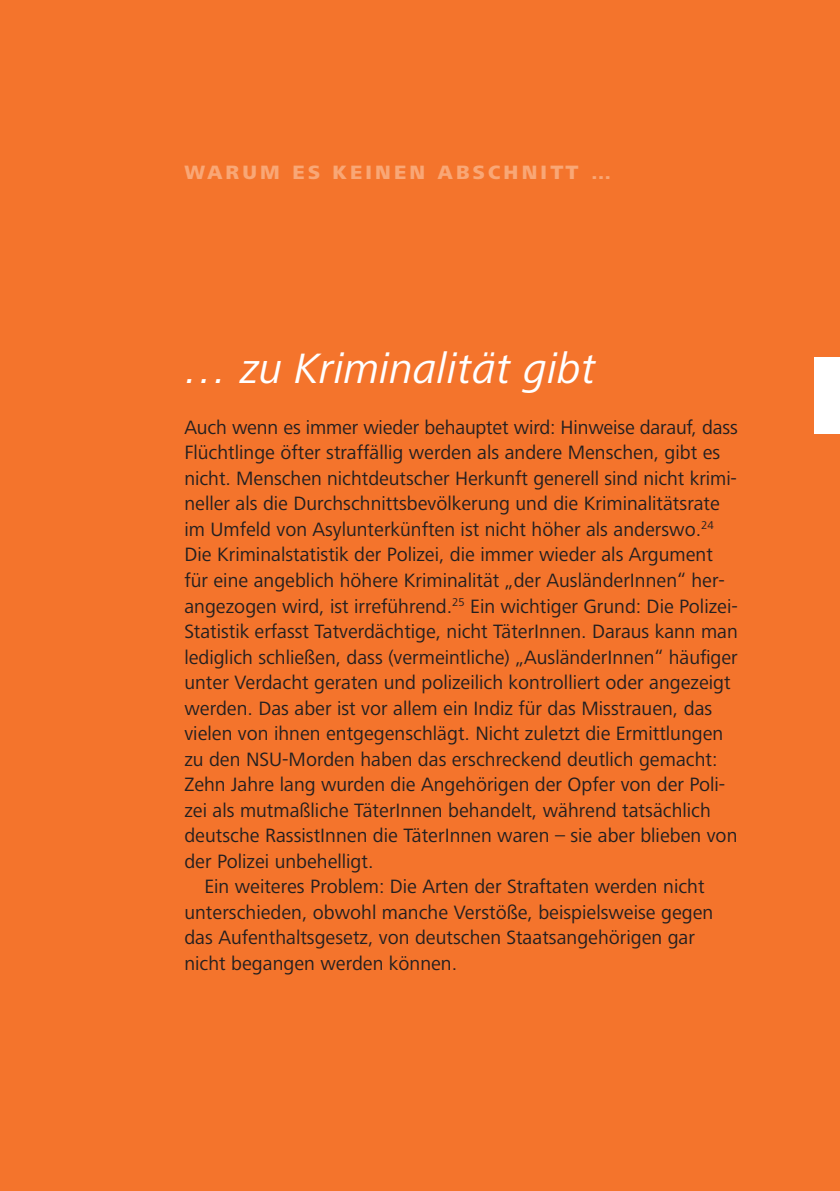
<style>
.page{position:relative;width:840px;height:1191px;background:#fff}
.page>*{position:absolute;margin:0;border:0;box-sizing:border-box;transform-origin:0 0}
.t1{font:italic 44px "Frutiger Next LT";color:#fff}
.t2{font:20px "Frutiger Next LT";color:#231f20}
.t3{font:800 20px "Frutiger Next LT";letter-spacing:.16em;color:#f9a776}
</style>
<div class="page">
<div style="left:0;top:0;width:839px;height:1191px;background:#f4742c"></div>
<div style="left:814px;top:357px;width:25px;height:77px;background:#fff"></div>
<p class="t3" style="left:184px;top:164px;width:428px">WARUM ES KEINEN ABSCHNITT …</p>
<h1 class="t1" style="left:184px;top:351px;width:413px">… zu Kriminalität gibt</h1>
<p class="t2" style="left:184px;top:419px;width:554px">Auch wenn es immer wieder behauptet wird: Hinweise darauf, dass</p>
<p class="t2" style="left:184px;top:445px;width:537px">Flüchtlinge öfter straffällig werden als andere Menschen, gibt es</p>
<p class="t2" style="left:184px;top:470px;width:553px">nicht. Menschen nichtdeutscher Herkunft generell sind nicht krimi-</p>
<p class="t2" style="left:184px;top:496px;width:536px">neller als die Durchschnittsbevölkerung und die Kriminalitätsrate</p>
<p class="t2" style="left:184px;top:522px;width:530px">im Umfeld von Asylunterkünften ist nicht höher als anderswo.<sup>24</sup></p>
<p class="t2" style="left:184px;top:547px;width:529px">Die Kriminalstatistik der Polizei, die immer wieder als Argument</p>
<p class="t2" style="left:184px;top:573px;width:541px">für eine angeblich höhere Kriminalität „der AusländerInnen“ her-</p>
<p class="t2" style="left:184px;top:598px;width:554px">angezogen wird, ist irreführend.<sup>25</sup> Ein wichtiger Grund: Die Polizei-</p>
<p class="t2" style="left:184px;top:624px;width:554px">Statistik erfasst Tatverdächtige, nicht TäterInnen. Daraus kann man</p>
<p class="t2" style="left:184px;top:649px;width:554px">lediglich schließen, dass (vermeintliche) „AusländerInnen“ häufiger</p>
<p class="t2" style="left:184px;top:675px;width:547px">unter Verdacht geraten und polizeilich kontrolliert oder angezeigt</p>
<p class="t2" style="left:184px;top:700px;width:529px">werden. Das aber ist vor allem ein Indiz für das Misstrauen, das</p>
<p class="t2" style="left:184px;top:726px;width:540px">vielen von ihnen entgegenschlägt. Nicht zuletzt die Ermittlungen</p>
<p class="t2" style="left:184px;top:751px;width:534px">zu den NSU-Morden haben das erschreckend deutlich gemacht:</p>
<p class="t2" style="left:184px;top:777px;width:542px">Zehn Jahre lang wurden die Angehörigen der Opfer von der Poli-</p>
<p class="t2" style="left:184px;top:802px;width:527px">zei als mutmaßliche TäterInnen behandelt, während tatsächlich</p>
<p class="t2" style="left:184px;top:828px;width:554px">deutsche RassistInnen die TäterInnen waren – sie aber blieben von</p>
<p class="t2" style="left:184px;top:853px;width:190px">der Polizei unbehelligt.</p>
<p class="t2" style="left:204px;top:879px;width:501px">Ein weiteres Problem: Die Arten der Straftaten werden nicht</p>
<p class="t2" style="left:184px;top:904px;width:530px">unterschieden, obwohl manche Verstöße, beispielsweise gegen</p>
<p class="t2" style="left:184px;top:930px;width:512px">das Aufenthaltsgesetz, von deutschen Staatsangehörigen gar</p>
<p class="t2" style="left:184px;top:955px;width:274px">nicht begangen werden können.</p>
</div>
